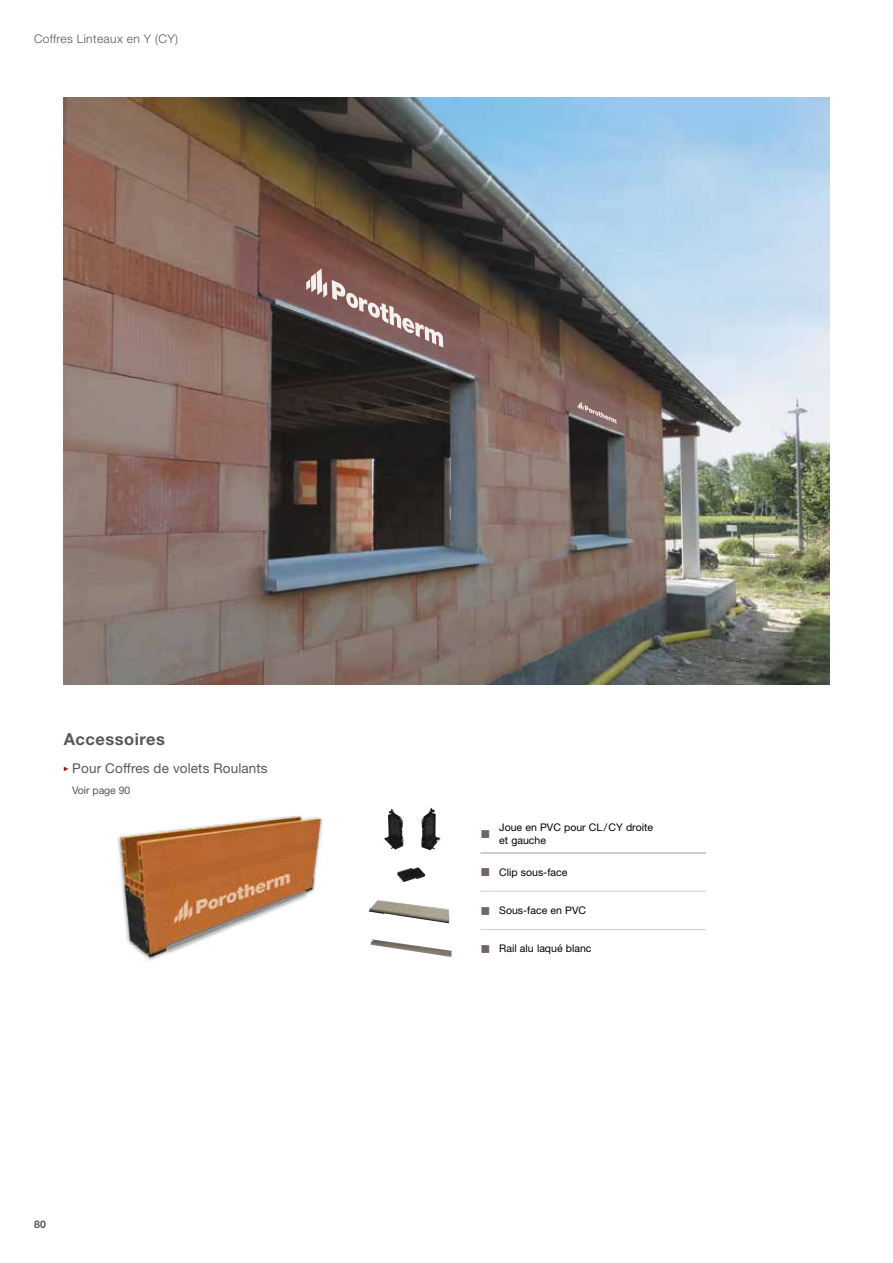
<style>
.page{position:relative;width:893px;height:1263px;background:#fff}
.page>*{position:absolute;margin:0;border:0;box-sizing:border-box;transform-origin:0 0}
.t1{font:700 16.5px "Helvetica Neue LT Std";letter-spacing:.03em;color:#575756}
.t2{font:13.5px "Helvetica Neue LT Std";letter-spacing:.01em;color:#575756}
.t3{font:300 12px "Helvetica Neue LT Std";letter-spacing:.03em;color:#575756}
.t4{font:10.5px/13.5px "Helvetica Neue LT Std";color:#000}
.t5{font:10.5px "Helvetica Neue LT Std";letter-spacing:-.005em;color:#575756}
.t6{font:700 10.5px "Helvetica Neue LT Std";color:#575756}
</style>
<div class="page">
<img style="left:64px;top:98px;width:765px;height:587px">
<svg style="left:64px;top:767px;width:4px;height:4px"></svg>
<img style="left:117px;top:816px;width:206px;height:146px">
<svg style="left:480px;top:853px;width:13px;height:1px"></svg>
<hr style="left:493px;top:853px;width:213px;height:1px;background:#9d9d9c">
<svg style="left:480px;top:891px;width:13px;height:1px"></svg>
<hr style="left:493px;top:891px;width:213px;height:1px;background:#d0d0d0">
<svg style="left:480px;top:929px;width:13px;height:1px"></svg>
<hr style="left:493px;top:929px;width:213px;height:1px;background:#d0d0d0">
<img style="left:370px;top:939px;width:82px;height:18px">
<img style="left:368px;top:899px;width:82px;height:24px">
<img style="left:397px;top:867px;width:28px;height:15px">
<img style="left:421px;top:808px;width:19px;height:42px">
<img style="left:384px;top:809px;width:20px;height:41px">
<svg style="left:306px;top:266px;width:137px;height:82px;background:#816561"></svg>
<svg style="left:577px;top:401px;width:39px;height:23px"></svg>
<p class="t3" style="left:34px;top:31px;width:145px">Coffres Linteaux en Y (CY)</p>
<h1 class="t1" style="left:64px;top:729px;width:103px">Accessoires</h1>
<p class="t2" style="left:72px;top:760px;width:197px">Pour Coffres de volets Roulants</p>
<p class="t5" style="left:72px;top:784px;width:60px">Voir page 90</p>
<p class="t6" style="left:34px;top:1218px;width:13px">80</p>
<p class="t4" style="left:499px;top:820px;width:155px">Joue en PVC pour CL/CY droite et gauche</p>
<p class="t4" style="left:499px;top:865px;width:70px">Clip sous-face</p>
<p class="t4" style="left:499px;top:903px;width:88px">Sous-face en PVC</p>
<p class="t4" style="left:499px;top:942px;width:94px">Rail alu laqué blanc</p>
</div>
